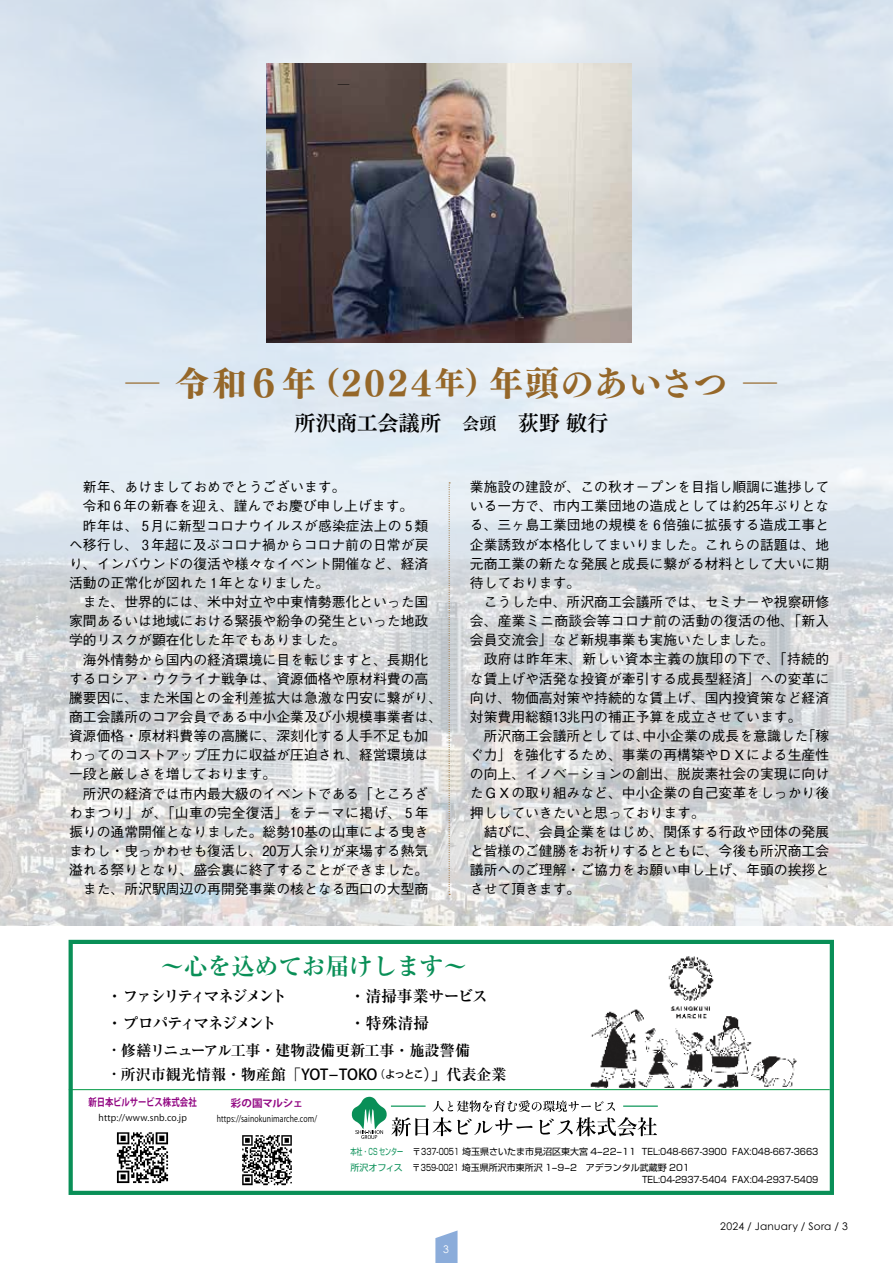
<style>
.page{position:relative;width:893px;height:1263px;background:#fff}
.page>*{position:absolute;margin:0;border:0;box-sizing:border-box;transform-origin:0 0}
.t1{font:800 34.05px "Tsuku Min Pro";letter-spacing:.045em;color:#956729}
.t2{font:700 23.55px "Ryumin Pro";color:#098f57}
.t3{font:21.15px "Tsuku Min Pro B";letter-spacing:-.01em;color:#000}
.t4{font:700 15.75px "Ryumin Pro";letter-spacing:-.125em;color:#000}
.t5{font:700 15.75px "Ryumin Pro";letter-spacing:-.02em;color:#000}
.t6{font:700 15px/24px "Ryumin Pro";letter-spacing:-.005em;color:#000}
.t7{font:13.8px/19.2px "M Num Gothic BBB Medium";color:#000;text-align:justify}
.t8{font:13.8px "M Num Gothic BBB Medium";letter-spacing:.025em;color:#000}
.t9{font:11.7px "M Num Gothic BBB Medium";color:#000}
.t10{font:10.5px "Century Gothic Pro";letter-spacing:.03em;color:#000}
.t11{font:700 10.5px "Koz Go Pr 6 N";letter-spacing:-.01em;color:#920783;scale:.8 1}
.t12{font:700 10.5px "Koz Go Pr 6 N";letter-spacing:-.01em;color:#920783}
.t13{font:10.5px "Century Gothic Pro";color:#fff}
.t14{font:9px/15.8px "Shin Go Pro";color:#000}
.t15{font:9px "Koz Go Pr 6 N";letter-spacing:.015em;color:#000;scale:.8 1}
.t16{font:9px "Koz Go Pr 6 N";letter-spacing:.015em;color:#000}
.s1{font-size:37.35px}
.s2{font-size:30.6px}
.s3{font-size:16.95px}
.s4{font-size:13.5px}
.s5{font-family:"Koz Go Pr 6 N";font-weight:500}
.s6{font-family:"Koz Go Pr 6 N";font-weight:500;font-size:10.5px}
.s7{color:#098f57}
</style>
<div class="page">
<img style="left:0;top:0;width:893px;height:925px">
<svg style="left:435px;top:1230px;width:23px;height:33px"></svg>
<svg style="left:69px;top:940px;width:765px;height:255px"></svg>
<img style="left:581px;top:953px;width:219px;height:135px">
<svg style="left:449px;top:482px;width:1px;height:413px"></svg>
<img style="left:266px;top:64px;width:365px;height:279px">
<p class="t9" style="left:338px;top:76px;width:13px">─</p>
<h1 class="t1" style="left:126px;top:356px;width:653px">─ 令和<span class="s1">６</span>年<span class="s2">（</span>2024<span class="s2">年）</span>年頭のあいさつ ─</h1>
<h3 class="t3" style="left:294px;top:407px;width:315px">所沢商工会議所　<span class="s3">会頭</span>　荻野 敏行</h3>
<p class="t7" style="left:83px;top:476px;width:264px">新年、あけましておめでとうございます。</p>
<p class="t7" style="left:83px;top:495px;width:332px">令和６年の新春を迎え、謹んでお慶び申し上げます。</p>
<p class="t7" style="left:83px;top:514px;width:347px">昨年は、５月に新型コロナウイルスが感染症法上の５類</p>
<p class="t7" style="left:69px;top:533px;width:361px">へ移行し、３年超に及ぶコロナ禍からコロナ前の日常が戻</p>
<p class="t7" style="left:69px;top:552px;width:361px">り、インバウンドの復活や様々なイベント開催など、経済</p>
<p class="t7" style="left:69px;top:571px;width:262px">活動の正常化が図れた１年となりました。</p>
<p class="t7" style="left:83px;top:591px;width:347px">また、世界的には、米中対立や中東情勢悪化といった国</p>
<p class="t7" style="left:69px;top:610px;width:361px">家間あるいは地域における緊張や紛争の発生といった地政</p>
<p class="t7" style="left:69px;top:629px;width:278px">学的リスクが顕在化した年でもありました。</p>
<p class="t7" style="left:83px;top:648px;width:347px">海外情勢から国内の経済環境に目を転じますと、長期化</p>
<p class="t7" style="left:69px;top:667px;width:361px">するロシア・ウクライナ戦争は、資源価格や原材料費の高</p>
<p class="t7" style="left:69px;top:686px;width:375px">騰要因に、また米国との金利差拡大は急激な円安に繋がり、</p>
<p class="t7" style="left:69px;top:705px;width:375px">商工会議所のコア会員である中小企業及び小規模事業者は、</p>
<p class="t7" style="left:69px;top:725px;width:361px">資源価格・原材料費等の高騰に、深刻化する人手不足も加</p>
<p class="t7" style="left:69px;top:744px;width:361px">わってのコストアップ圧力に収益が圧迫され、経営環境は</p>
<p class="t7" style="left:69px;top:763px;width:209px">一段と厳しさを増しております。</p>
<p class="t7" style="left:83px;top:782px;width:347px">所沢の経済では市内最大級のイベントである「ところざ</p>
<p class="t8" style="left:69px;top:801px;width:361px">わまつり」が、「山車の完全復活」をテ－マに掲げ、５年</p>
<p class="t7" style="left:69px;top:820px;width:361px">振りの通常開催となりました。総勢10基の山車による曳き</p>
<p class="t7" style="left:69px;top:839px;width:361px">まわし・曳っかわせも復活し、20万人余りが来場する熱気</p>
<p class="t7" style="left:69px;top:858px;width:361px">溢れる祭りとなり、盛会裏に終了することができました。</p>
<p class="t7" style="left:83px;top:878px;width:347px">また、所沢駅周辺の再開発事業の核となる西口の大型商</p>
<p class="t7" style="left:470px;top:476px;width:361px">業施設の建設が、この秋オ－プンを目指し順調に進捗している一方で、市内工業団地の造成としては約25年ぶりとなる、三ヶ島工業団地の規模を６倍強に拡張する造成工事と企業誘致が本格化してまいりました。これらの話題は、地元商工業の新たな発展と成長に繋がる材料として大いに期待しております。</p>
<p class="t7" style="left:470px;top:590px;width:361px;text-indent:14px">こうした中、所沢商工会議所では、セミナ－や視察研修会、産業ミニ商談会等コロナ前の活動の復活の他、「新入会員交流会」など新規事業も実施いたしました。</p>
<p class="t7" style="left:470px;top:648px;width:361px;text-indent:14px">政府は昨年末、新しい資本主義の旗印の下で、「持続的な賃上げや活発な投資が牽引する成長型経済」への変革に向け、物価高対策や持続的な賃上げ、国内投資策など経済対策費用総額13兆円の補正予算を成立させています。</p>
<p class="t7" style="left:470px;top:724px;width:361px;text-indent:14px">所沢商工会議所としては、中小企業の成長を意識した「稼ぐ力」を強化するため、事業の再構築やＤＸによる生産性の向上、イノベ－ションの創出、脱炭素社会の実現に向けたＧＸの取り組みなど、中小企業の自己変革をしっかり後押ししていきたいと思っております。</p>
<p class="t7" style="left:470px;top:820px;width:361px;text-indent:14px">結びに、会員企業をはじめ、関係する行政や団体の発展と皆様のご健勝をお祈りするとともに、今後も所沢商工会議所へのご理解・ご協力をお願い申し上げ、年頭の挨拶とさせて頂きます。</p>
<h2 class="t2" style="left:160px;top:948px;width:308px">～心を込めてお届けします～</h2>
<p class="t4" style="left:107px;top:984px;width:182px">・ファシリティマネジメント</p>
<p class="t5" style="left:350px;top:984px;width:140px">・清掃事業サービス</p>
<p class="t4" style="left:107px;top:1010px;width:171px">・プロパティマネジメント</p>
<p class="t4" style="left:350px;top:1010px;width:81px">・特殊清掃</p>
<p class="t6" style="left:107px;top:1037px;width:401px"><span class="s4">・</span>修繕リニューアル工事・建物設備更新工事・施設警備<br><span class="s4">・</span>所沢市観光情報・物産館「<span class="s5">YOT-TOKO</span><span class="s6">（よっとこ</span><span class="s5">）」</span>代表企業</p>
<p class="t11" style="left:89px;top:1096px;width:137px">新日本ビルサービス株式会社</p>
<p class="t16" style="left:99px;top:1112px;width:90px">http://www.snb.co.jp</p>
<p class="t12" style="left:231px;top:1097px;width:74px">彩の国マルシェ</p>
<p class="t15" style="left:217px;top:1114px;width:127px">https://sainokunimarche.com/</p>
<p class="t14" style="left:350px;top:1143px;width:469px"><span class="s7">本社・CS センター</span>　〒337-0051 埼玉県さいたま市見沼区東大宮 4-22-11 TEL:048-667-3900 FAX:048-667-3663<span class="s7">所沢オフィス</span>　〒359-0021 埼玉県所沢市東所沢 1-9-2 アデランタル武蔵野 201</p>
<p class="t14" style="left:615px;top:1170px;width:205px">　　 TEL:04-2937-5404 FAX:04-2937-5409</p>
<p class="t13" style="left:443px;top:1243px;width:7px">3</p>
<p class="t10" style="left:720px;top:1220px;width:129px">2024 / January / Sora / 3</p>
</div>
